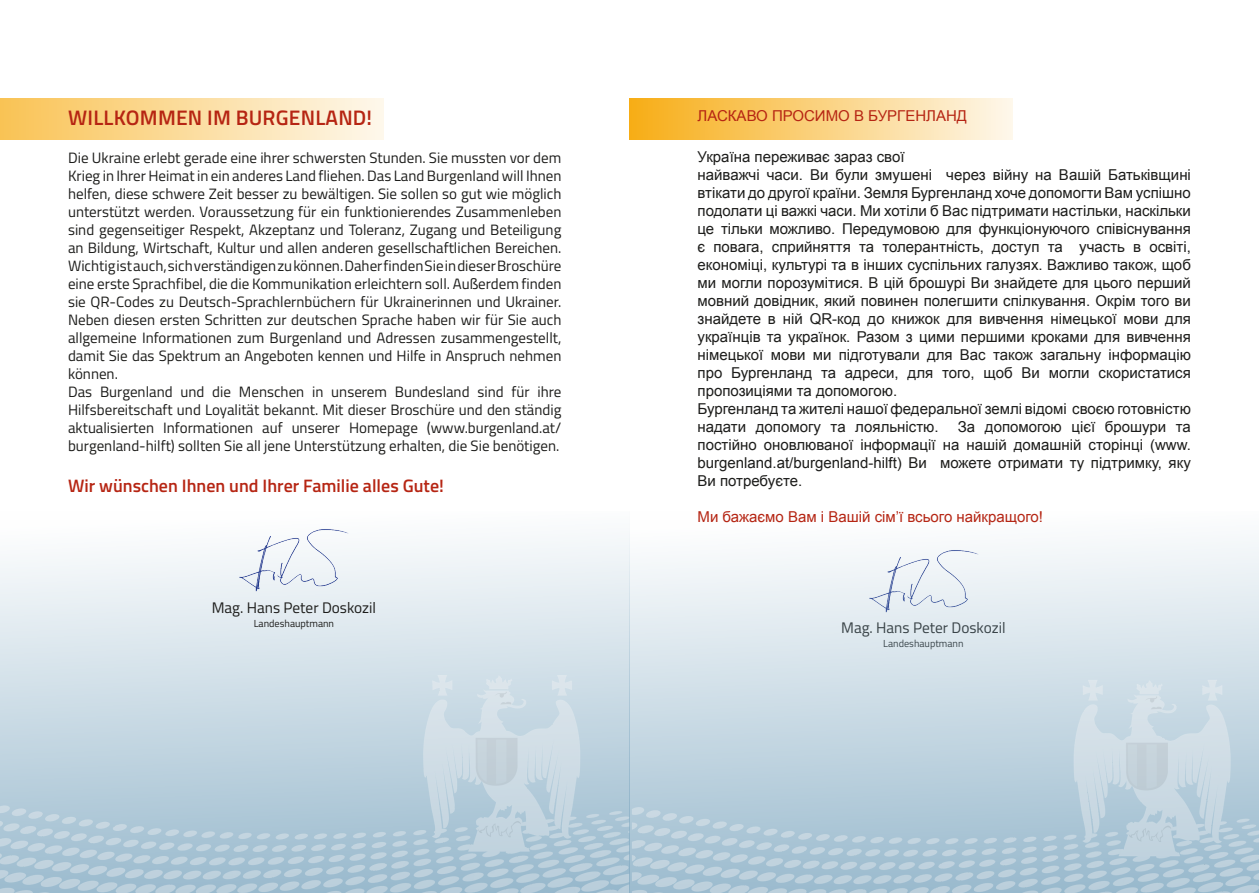
<style>
.page{position:relative;width:1259px;height:893px;background:#fff}
.page>*{position:absolute;margin:0;border:0;box-sizing:border-box;transform-origin:0 0}
.t1{font:600 21px "Titillium";letter-spacing:.01em;color:#b62513}
.t2{font:600 18px "Titillium";color:#b62513}
.t3{font:15.3px "Titillium";color:#1d1d1b}
.t4{font:15px/18px "Titillium";color:#1d1d1b;text-align:justify}
.t5{font:15px/18px "Arial";color:#1d1d1b;text-align:justify}
.t6{font:15px "Arial";color:#b62513}
.t7{font:10.2px "Titillium";color:#1d1d1b}
</style>
<div class="page">
<div style="left:0;top:99px;width:383px;height:41px;background:linear-gradient(to right,#f9c354,#fef8eb)"></div>
<div style="left:629px;top:99px;width:384px;height:41px;background:linear-gradient(to right,#f7ad15,#fef7eb)"></div>
<div style="left:0;top:512px;width:629px;height:381px;background:linear-gradient(to right,#f4f7f9,#eef3f6)"></div>
<img style="left:231px;top:524px;width:133px;height:79px">
<img style="left:0;top:613px;width:629px;height:280px">
<svg style="left:629px;top:531px;width:630px;height:87px;fill:#eef3f7"></svg>
<img style="left:629px;top:618px;width:630px;height:275px">
<p class="t1" style="left:68px;top:102px;width:305px">WILLKOMMEN IM BURGENLAND!</p>
<p class="t4" style="left:68px;top:148px;width:495px">Die Ukraine erlebt gerade eine ihrer schwersten Stunden. Sie mussten vor dem Krieg in Ihrer Heimat in ein anderes Land fliehen. Das Land Burgenland will Ihnen helfen, diese schwere Zeit besser zu bewältigen. Sie sollen so gut wie möglich unterstützt werden. Voraussetzung für ein funktionierendes Zusammenleben sind gegenseitiger Respekt, Akzeptanz und Toleranz, Zugang und Beteiligung an Bildung, Wirtschaft, Kultur und allen anderen gesellschaftlichen Bereichen.<br>Wichtig ist auch, sich verständigen zu können. Daher finden Sie in dieser Broschüre eine erste Sprachfibel, die die Kommunikation erleichtern soll. Außerdem finden sie QR-Codes zu Deutsch-Sprachlernbüchern für Ukrainerinnen und Ukrainer.<br>Neben diesen ersten Schritten zur deutschen Sprache haben wir für Sie auch allgemeine Informationen zum Burgenland und Adressen zusammengestellt, damit Sie das Spektrum an Angeboten kennen und Hilfe in Anspruch nehmen können.</p>
<p class="t4" style="left:68px;top:382px;width:495px">Das Burgenland und die Menschen in unserem Bundesland sind für ihre Hilfsbereitschaft und Loyalität bekannt. Mit dieser Broschüre und den ständig aktualisierten Informationen auf unserer Homepage (www.burgenland.at/ burgenland-hilft) sollten Sie all jene Unterstützung erhalten, die Sie benötigen.</p>
<p class="t2" style="left:68px;top:472px;width:377px">Wir wünschen Ihnen und Ihrer Familie alles Gute!</p>
<p class="t6" style="left:697px;top:106px;width:271px">ЛАСКАВО ПРОСИМО В БУРГЕНЛАНД</p>
<p class="t5" style="left:697px;top:148px;width:209px">Україна переживає зараз свої</p>
<p class="t5" style="left:697px;top:166px;width:495px">найважчі часи. Ви були змушені через війну на Вашій Батьківщині втікати до другої країни. Земля Бургенланд хоче допомогти Вам успішно подолати ці важкі часи. Ми хотіли б Вас підтримати настільки, наскільки це тільки можливо. Передумовою для функціонуючого співіснування є повага, сприйняття та толерантність, доступ та участь в освіті, економіці, культурі та в інших суспільних галузях. Важливо також, щоб ми могли порозумітися. В цій брошурі Ви знайдете для цього перший мовний довідник, який повинен полегшити спілкування. Окрім того ви знайдете в ній QR-код до книжок для вивчення німецької мови для українців та українок. Разом з цими першими кроками для вивчення німецької мови ми підготували для Вас також загальну інформацію про Бургенланд та адреси, для того, щоб Ви могли скористатися пропозиціями та допомогою.</p>
<p class="t5" style="left:697px;top:400px;width:495px">Бургенланд та жителі нашої федеральної землі відомі своєю готовністю надати допомогу та лояльністю.</p>
<p class="t5" style="left:697px;top:418px;width:495px;text-indent:260px">За допомогою цієї брошури та постійно оновлюваної інформації на нашій домашній сторінці (www. burgenland.at/burgenland-hilft) Ви можете отримати ту підтримку, яку Ви потребуєте.</p>
<p class="t6" style="left:697px;top:507px;width:347px">Ми бажаємо Вам і Вашій сім’ї всього найкращого!</p>
<p class="t3" style="left:212px;top:596px;width:166px">Mag. Hans Peter Doskozil</p>
<p class="t7" style="left:254px;top:616px;width:82px">Landeshauptmann</p>
<p class="t3" style="left:841px;top:617px;width:166px">Mag. Hans Peter Doskozil</p>
<p class="t7" style="left:883px;top:636px;width:82px">Landeshauptmann</p>
</div>
